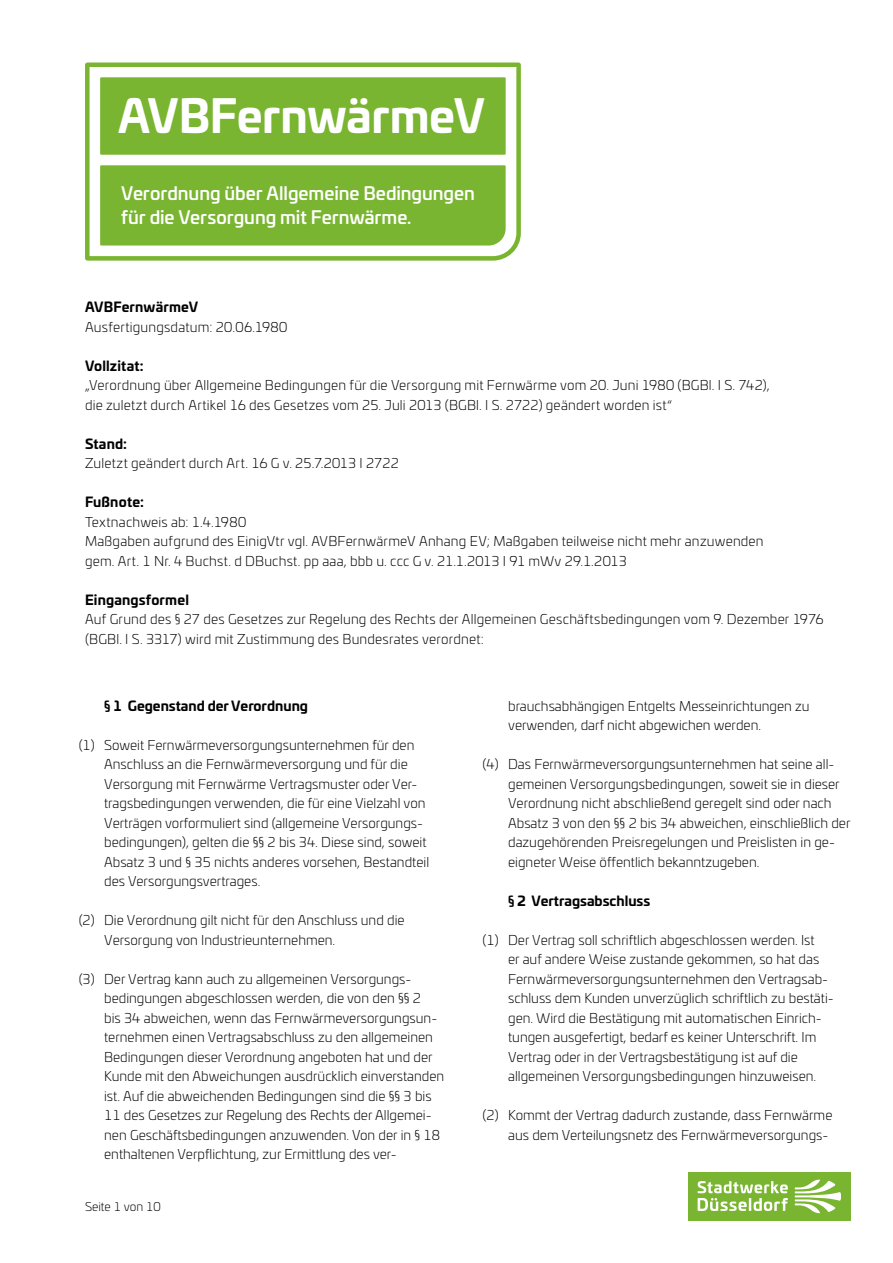
<style>
.page{position:relative;width:893px;height:1263px;background:#fff}
.page>*{position:absolute;margin:0;border:0;box-sizing:border-box;transform-origin:0 0}
.t1{font:700 45px "Univiafor SWD";letter-spacing:-.01em;color:#fff}
.t2{font:500 18px/24px "Univiafor SWD";letter-spacing:-.005em;color:#fff}
.t3{font:300 13.5px/19.5px "Univiafor SWD";color:#000}
.t4{font:700 13.5px "Univiafor SWD";color:#000}
.t5{font:300 12px "Univiafor SWD";color:#000}
</style>
<div class="page">
<div style="left:688px;top:1172px;width:162px;height:48px;background:#79b530"></div>
<svg style="left:698px;top:1179px;width:143px;height:34px"></svg>
<svg style="left:85px;top:62px;width:436px;height:199px"></svg>
<div style="left:100px;top:77px;width:406px;height:78px;background:#79b530"></div>
<div style="left:100px;top:165px;width:406px;height:81px;background:#79b530"></div>
<p class="t1" style="left:118px;top:80px;width:368px">AVBFernwärmeV</p>
<p class="t2" style="left:121px;top:180px;width:355px">Verordnung über Allgemeine Bedingungen für die Versorgung mit Fernwärme.</p>
<p class="t4" style="left:85px;top:296px;width:115px">AVBFernwärmeV</p>
<p class="t3" style="left:85px;top:316px;width:204px">Ausfertigungsdatum: 20.06.1980</p>
<p class="t4" style="left:85px;top:355px;width:60px">Vollzitat:</p>
<p class="t3" style="left:85px;top:375px;width:686px">„Verordnung über Allgemeine Bedingungen für die Versorgung mit Fernwärme vom 20. Juni 1980 (BGBl. I S. 742),</p>
<p class="t3" style="left:85px;top:394px;width:588px">die zuletzt durch Artikel 16 des Gesetzes vom 25. Juli 2013 (BGBl. I S. 2722) geändert worden ist“</p>
<p class="t4" style="left:85px;top:433px;width:44px">Stand:</p>
<p class="t3" style="left:85px;top:453px;width:315px">Zuletzt geändert durch Art. 16 G v. 25.7.2013 I 2722</p>
<p class="t4" style="left:85px;top:491px;width:60px">Fußnote:</p>
<p class="t3" style="left:85px;top:511px;width:163px">Textnachweis ab: 1.4.1980</p>
<p class="t3" style="left:85px;top:531px;width:680px">Maßgaben aufgrund des EinigVtr vgl. AVBFernwärmeV Anhang EV; Maßgaben teilweise nicht mehr anzuwenden</p>
<p class="t3" style="left:85px;top:550px;width:543px">gem. Art. 1 Nr. 4 Buchst. d DBuchst. pp aaa, bbb u. ccc G v. 21.1.2013 I 91 mWv 29.1.2013</p>
<p class="t4" style="left:85px;top:589px;width:105px">Eingangsformel</p>
<p class="t3" style="left:85px;top:609px;width:740px">Auf Grund des § 27 des Gesetzes zur Regelung des Rechts der Allgemeinen Geschäftsbedingungen vom 9. Dezember 1976 (BGBl. I S. 3317) wird mit Zustimmung des Bundesrates verordnet:</p>
<p class="t4" style="left:104px;top:695px;width:205px">§ 1 Gegenstand der Verordnung</p>
<p class="t3" style="left:104px;top:735px;width:326px;text-indent:-26px">(1) Soweit Fernwärmeversorgungsunternehmen für den Anschluss an die Fernwärmeversorgung und für die Versorgung mit Fernwärme Vertragsmuster oder Ver&shy;tragsbedingungen verwenden, die für eine Vielzahl von Verträgen vorformuliert sind (allgemeine Versorgungs&shy;bedingungen), gelten die §§ 2 bis 34. Diese sind, soweit Absatz 3 und § 35 nichts anderes vorsehen, Bestandteil des Versorgungsvertrages.</p>
<p class="t3" style="left:104px;top:910px;width:302px;text-indent:-26px">(2) Die Verordnung gilt nicht für den Anschluss und die<br>Versorgung von Industrieunternehmen.</p>
<p class="t3" style="left:104px;top:969px;width:342px;text-indent:-26px">(3) Der Vertrag kann auch zu allgemeinen Versorgungs&shy;bedingungen abgeschlossen werden, die von den §§ 2<br>bis 34 abweichen, wenn das Fernwärmeversorgungsun&shy;ternehmen einen Vertragsabschluss zu den allgemeinen Bedingungen dieser Verordnung angeboten hat und der Kunde mit den Abweichungen ausdrücklich einverstanden ist. Auf die abweichenden Bedingungen sind die §§ 3 bis 11 des Gesetzes zur Regelung des Rechts der Allgemei&shy;nen Geschäftsbedingungen anzuwenden. Von der in § 18 enthaltenen Verpflichtung, zur Ermittlung des ver-</p>
<p class="t5" style="left:85px;top:1198px;width:77px">Seite 1 von 10</p>
<p class="t3" style="left:508px;top:696px;width:303px">brauchsabhängigen Entgelts Messeinrichtungen zu verwenden, darf nicht abgewichen werden.</p>
<p class="t3" style="left:508px;top:754px;width:344px;text-indent:-26px">(4) Das Fernwärmeversorgungsunternehmen hat seine all&shy;gemeinen Versorgungsbedingungen, soweit sie in dieser Verordnung nicht abschließend geregelt sind oder nach Absatz 3 von den §§ 2 bis 34 abweichen, einschließlich der dazugehörenden Preisregelungen und Preislisten in ge-</p>
<p class="t3" style="left:508px;top:852px;width:253px">eigneter Weise öffentlich bekanntzugeben.</p>
<p class="t4" style="left:508px;top:890px;width:144px">§ 2 Vertragsabschluss</p>
<p class="t3" style="left:508px;top:930px;width:327px;text-indent:-26px">(1) Der Vertrag soll schriftlich abgeschlossen werden. Ist<br>er auf andere Weise zustande gekommen, so hat das Fernwärmeversorgungsunternehmen den Vertragsab&shy;schluss dem Kunden unverzüglich schriftlich zu bestäti&shy;gen. Wird die Bestätigung mit automatischen Einrich&shy;tungen ausgefertigt, bedarf es keiner Unterschrift. Im Vertrag oder in der Vertragsbestätigung ist auf die allgemeinen Versorgungsbedingungen hinzuweisen.</p>
<p class="t3" style="left:483px;top:1105px;width:351px;text-align:right">(2) Kommt der Vertrag dadurch zustande, dass Fernwärme aus dem Verteilungsnetz des Fernwärmeversorgungs-</p>
</div>
